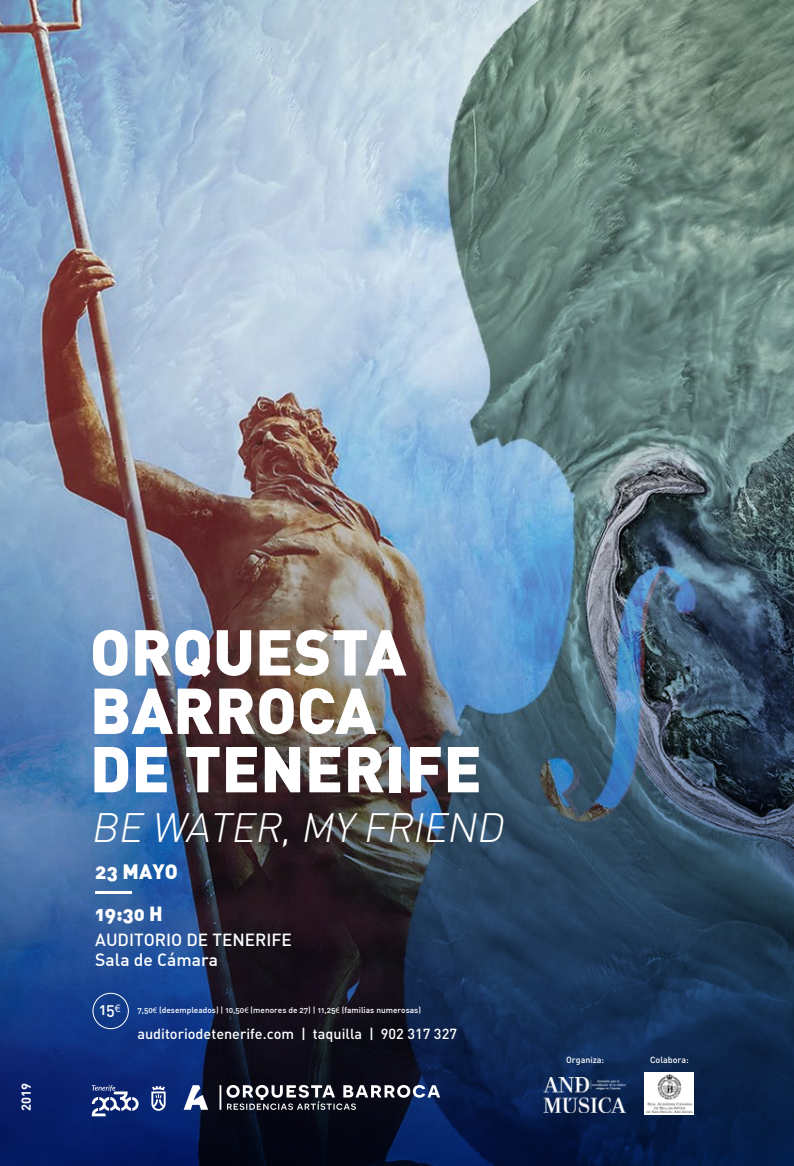
<style>
.page{position:relative;width:794px;height:1166px;background:#fff}
.page>*{position:absolute;margin:0;border:0;box-sizing:border-box;transform-origin:0 0}
.t1{font:900 63.7px/58.4px "DIN Pro";color:#fff}
.t2{font:italic 300 40.43px "DIN";color:#fff}
.t3{font:900 20.3px "DIN Alternate";color:#fff}
.t4{font:900 20.12px "DIN Alternate";color:#fff}
.t5{font:500 17.5px "DIN Alternate";color:#fff}
.t6{font:500 17.15px "DIN Alternate";color:#fff}
.t7{font:500 16.45px "DIN Alternate";color:#fff}
.t8{font:500 14.35px "DIN";color:#fff}
.t9{font:700 12.78px "DIN Pro";color:#fff}
.t10{font:500 8.92px "DIN Pro";color:#fff}
.t11{font:500 8.22px "DIN Alternate";color:#fff}
.s1{font-family:"Myriad Pro";font-weight:400}
</style>
<div class="page">
<svg style="left:0;top:0;width:794px;height:499px;background:#8ea3ac"></svg>
<img style="left:0;top:499px;width:794px;height:667px">
<hr style="left:95px;top:891px;width:37px;height:3px;background:#fff">
<svg style="left:92px;top:993px;width:37px;height:36px"></svg>
<svg style="left:184px;top:1085px;width:256px;height:25px"></svg>
<svg style="left:92px;top:1085px;width:47px;height:31px"></svg>
<svg style="left:151px;top:1086px;width:15px;height:25px"></svg>
<svg style="left:645px;top:1072px;width:49px;height:43px"></svg>
<img style="left:646px;top:1075px;width:46px;height:37px">
<img style="left:543px;top:1078px;width:82px;height:34px">
<h3 class="t9" style="left:17px;top:1110px;width:29px;rotate:-90deg">2019</h3>
<h1 class="t1" style="left:90px;top:621px;width:394px">ORQUESTA<br>BARROCA<br>DE TENERIFE</h1>
<h2 class="t2" style="left:91px;top:802px;width:423px">BE WATER,MY FRIEND</h2>
<h3 class="t3" style="left:95px;top:858px;width:84px">23 MAYO</h3>
<h3 class="t4" style="left:95px;top:900px;width:69px">19:30 H</h3>
<h3 class="t6" style="left:95px;top:929px;width:198px">AUDITORIO DE TENERIFE</h3>
<h3 class="t5" style="left:95px;top:948px;width:124px">Sala de Cámara</h3>
<h3 class="t7" style="left:99px;top:999px;width:23px">15<sup>€</sup></h3>
<p class="t11" style="left:137px;top:1005px;width:285px">7,50<span class="s1">€</span> (desempleados) | 10,50<span class="s1">€</span> (menores de 27) | 11,25<span class="s1">€</span> (familias numerosas)</p>
<h3 class="t8" style="left:137px;top:1024px;width:321px">auditoriodetenerife.com | taquilla | 902 317 327</h3>
<p class="t10" style="left:566px;top:1054px;width:40px">Organiza:</p>
<p class="t10" style="left:650px;top:1054px;width:40px">Colabora:</p>
</div>
